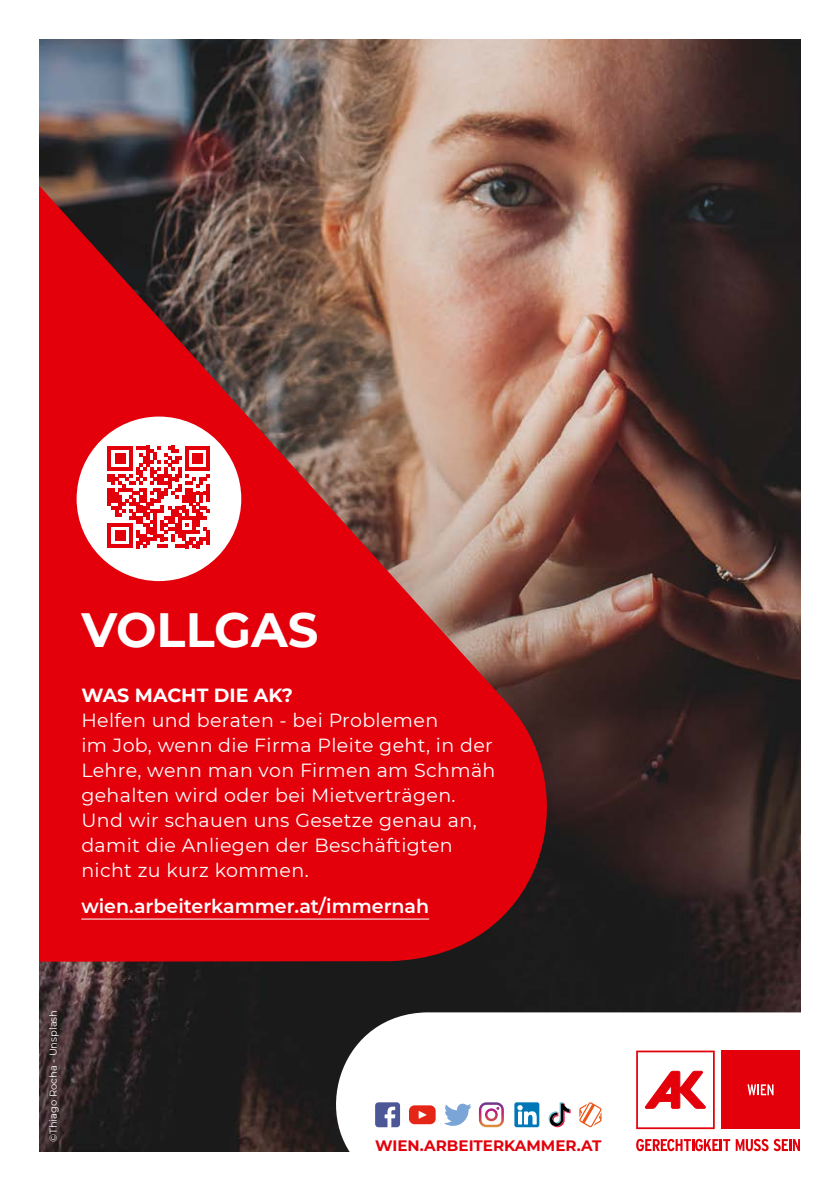
<style>
.page{position:relative;width:840px;height:1191px;background:#fff}
.page>*{position:absolute;margin:0;border:0;box-sizing:border-box;transform-origin:0 0}
.t1{font:700 48px "Montserrat";color:#fff}
.t2{font:19px/25px "Montserrat";letter-spacing:.02em;color:#fff}
.t3{font:600 19px "Montserrat";color:#fff}
.t4{font:700 15.2px "Montserrat";color:#e3000b}
.t5{font:10px "Montserrat";color:#fff}
.s1{font-weight:700}
</style>
<div class="page">
<img style="left:40px;top:40px;width:759px;height:1111px">
<svg style="left:40px;top:178px;width:521px;height:788px;background:#bd2e2e"></svg>
<hr style="left:81px;top:918px;width:348px;height:1px;background:#fff">
<div style="left:77px;top:416px;width:164px;height:165px;background:#fff;border-radius:50%"></div>
<svg style="left:108px;top:446px;width:102px;height:102px"></svg>
<hr style="left:206px;top:530px;width:4px;height:15px;background:#e3000b">
<svg style="left:320px;top:1006px;width:481px;height:146px"></svg>
<svg style="left:635px;top:1050px;width:79px;height:79px"></svg>
<div style="left:721px;top:1050px;width:78px;height:79px;background:#e3000b"></div>
<svg style="left:747px;top:1084px;width:26px;height:11px"></svg>
<svg style="left:635px;top:1138px;width:94px;height:13px"></svg>
<svg style="left:735px;top:1138px;width:64px;height:13px"></svg>
<svg style="left:444px;top:1103px;width:27px;height:22px"></svg>
<svg style="left:409px;top:1105px;width:26px;height:19px"></svg>
<svg style="left:375px;top:1102px;width:25px;height:25px"></svg>
<img style="left:478px;top:1102px;width:25px;height:25px">
<svg style="left:484px;top:1106px;width:15px;height:15px"></svg>
<svg style="left:548px;top:1102px;width:22px;height:25px"></svg>
<svg style="left:514px;top:1102px;width:25px;height:25px"></svg>
<svg style="left:579px;top:1102px;width:22px;height:25px"></svg>
<p class="t1" style="left:81px;top:595px;width:239px">VOLLGAS</p>
<p class="t2" style="left:81px;top:682px;width:415px"><span class="s1">WAS MACHT DIE AK?<br></span>Helfen und beraten - bei Problemen<br>im Job, wenn die Firma Pleite geht, in der<br>Lehre, wenn man von Firmen am Schmäh gehalten wird oder bei Mietverträgen.<br>Und wir schauen uns Gesetze genau an, damit die Anliegen der Beschäftigten nicht zu kurz kommen.</p>
<p class="t3" style="left:81px;top:893px;width:349px">wien.arbeiterkammer.at/immernah</p>
<p class="t5" style="left:46px;top:1142px;width:134px;rotate:-90deg">©Thiago Rocha - Unsplash</p>
<p class="t4" style="left:375px;top:1135px;width:228px">WIEN.ARBEITERKAMMER.AT</p>
</div>
